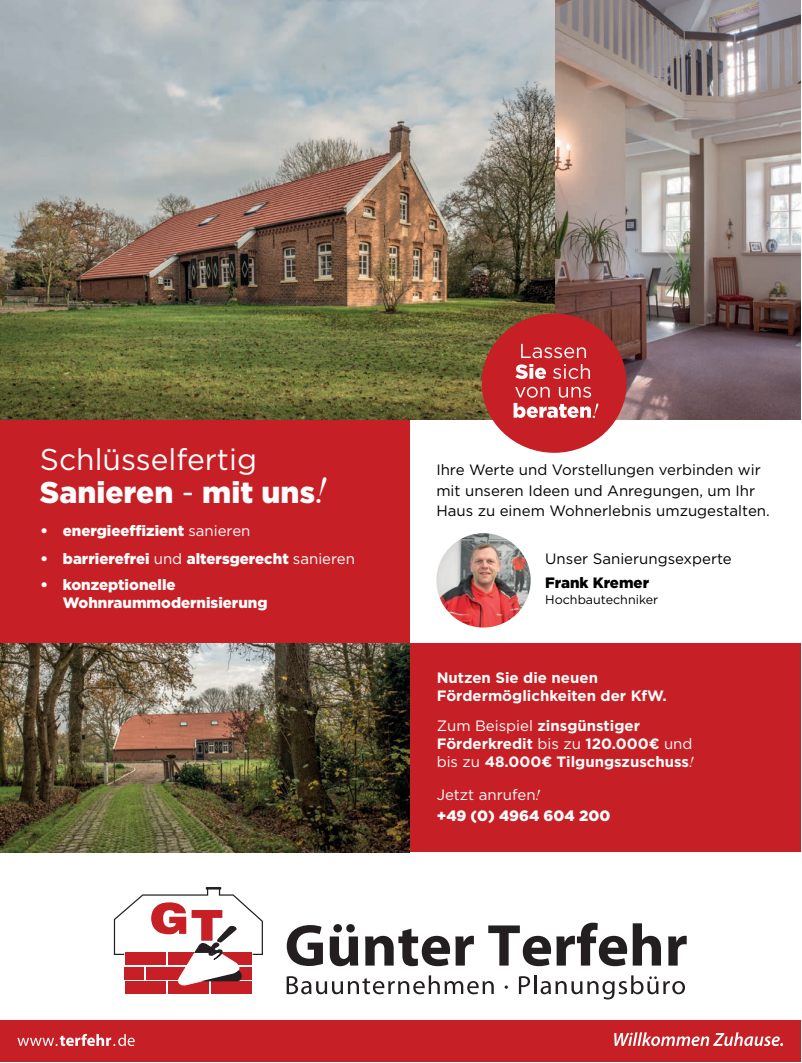
<style>
.page{position:relative;width:802px;height:1063px;background:#fff}
.page>*{position:absolute;margin:0;border:0;box-sizing:border-box;transform-origin:0 0}
.t1{font:30px/33.5px "Gotham";color:#fdfdfd}
.t2{font:15px/20.5px "Gotham";color:#000001}
.t3{font:900 15px/21.4px "Gotham";color:#fdfdfd}
.t4{font:700 15px/18px "Gotham";color:#fdfdfd}
.t5{font:900 15px "Gotham";color:#000001}
.t6{font:12.5px "Gotham";color:#000001}
.s1{font-weight:900}
.s2{font-family:"Times";font-style:italic;font-size:37.5px}
.s3{font-weight:400}
.s4{font-family:"Times";font-weight:400;font-style:italic}
</style>
<div class="page">
<div style="left:0;top:1020px;width:801px;height:41px;background:#c62026"></div>
<svg style="left:17px;top:1034px;width:118px;height:12px"></svg>
<svg style="left:614px;top:1032px;width:169px;height:14px"></svg>
<svg style="left:287px;top:925px;width:36px;height:41px"></svg>
<svg style="left:330px;top:924px;width:28px;height:42px"></svg>
<svg style="left:365px;top:928px;width:109px;height:38px"></svg>
<svg style="left:488px;top:922px;width:139px;height:44px"></svg>
<svg style="left:633px;top:923px;width:28px;height:42px"></svg>
<svg style="left:668px;top:935px;width:19px;height:30px"></svg>
<div style="left:125px;top:981px;width:40px;height:12px;background:#c62026"></div>
<div style="left:212px;top:981px;width:40px;height:12px;background:#c62026"></div>
<div style="left:168px;top:981px;width:41px;height:12px;background:#c62026"></div>
<svg style="left:113px;top:887px;width:150px;height:99px"></svg>
<svg style="left:287px;top:975px;width:207px;height:19px"></svg>
<svg style="left:519px;top:975px;width:166px;height:24px"></svg>
<div style="left:409px;top:644px;width:392px;height:208px;background:#c62026"></div>
<div style="left:0;top:419px;width:409px;height:243px;background:#c62026"></div>
<img style="left:0;top:0;width:801px;height:419px">
<img style="left:0;top:644px;width:409px;height:208px">
<div style="left:482px;top:313px;width:144px;height:140px;background:#c62026;border-radius:50%"></div>
<img style="left:436px;top:533px;width:95px;height:94px;border-radius:50%">
<svg style="left:521px;top:344px;width:65px;height:14px"></svg>
<svg style="left:515px;top:364px;width:31px;height:15px"></svg>
<svg style="left:553px;top:364px;width:37px;height:15px"></svg>
<svg style="left:513px;top:387px;width:85px;height:31px"></svg>
<h1 class="t1" style="left:40px;top:442px;width:289px">Schlüsselfertig<br><span class="s1">Sanieren</span> - <span class="s1">mit uns</span><span class="s2">!</span></h1>
<p class="t3" style="left:40px;top:521px;width:212px">• energieeffizient <span class="s3">sanieren</span></p>
<p class="t3" style="left:40px;top:549px;width:316px">• barrierefrei <span class="s3">und</span> altersgerecht <span class="s3">sanieren</span></p>
<p class="t3" style="left:63px;top:577px;width:206px;line-height:18px;text-indent:-22px">• konzeptionelle<br>Wohnraummodernisierung</p>
<p class="t2" style="left:436px;top:459px;width:335px">Ihre Werte und Vorstellungen verbinden wir mit unseren Ideen und Anregungen, um Ihr<br>Haus zu einem Wohnerlebnis umzugestalten.</p>
<p class="t2" style="left:545px;top:548px;width:188px">Unser Sanierungsexperte</p>
<p class="t5" style="left:545px;top:575px;width:105px">Frank Kremer</p>
<p class="t6" style="left:545px;top:593px;width:114px">Hochbautechniker</p>
<p class="t4" style="left:437px;top:669px;width:231px">Nutzen Sie die neuen<br>Fördermöglichkeiten der KfW.</p>
<p class="t4" style="left:437px;top:717px;width:259px"><span class="s3">Zum Beispiel</span> zinsgünstiger<br>Förderkredit <span class="s3">bis zu</span> 120.000€ <span class="s3">und bis zu</span> 48.000€ Tilgungszuschuss<span class="s4">!</span></p>
<p class="t3" style="left:437px;top:785px;width:175px"><span class="s3">Jetzt anrufen</span><span class="s4">!<br></span>+49 (0) 4964 604 200</p>
</div>
